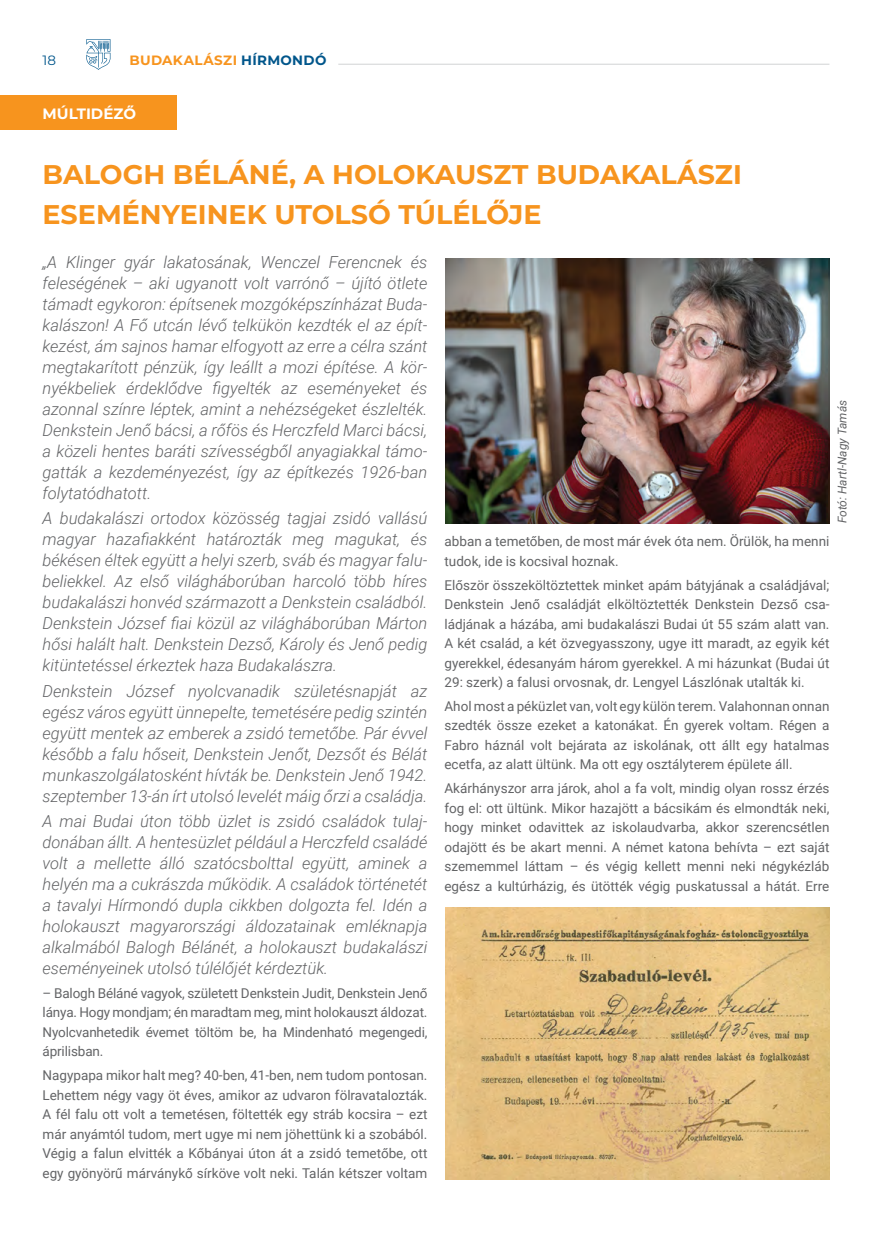
<style>
.page{position:relative;width:872px;height:1234px;background:#fff}
.page>*{position:absolute;margin:0;border:0;box-sizing:border-box;transform-origin:0 0}
.t1{font:700 27px/40.5px "Montserrat";color:#f7941e}
.Body_Text{font:italic 300 16.5px/21px "Roboto";color:#636466;text-align:justify}
.t2{font:700 15px "Montserrat";color:#fff}
.Body_Text-2{font:13.5px/19.5px "Roboto";color:#636466;text-align:justify}
.t3{font:700 13.5px "Montserrat";letter-spacing:.025em;color:#f7941e}
.Body_Text-3{font:13.5px "Montserrat";color:#00568b}
.Body_Text-4{font:italic 12px "Roboto";color:#636466}
.s1{color:#00568b}
</style>
<div class="page">
<hr style="left:338px;top:64px;width:491px;height:1px;background:#d1d3d4">
<svg style="left:86px;top:39px;width:25px;height:31px"></svg>
<div style="left:0;top:96px;width:176px;height:34px;background:#f7941e"></div>
<img style="left:446px;top:907px;width:383px;height:272px">
<img style="left:446px;top:258px;width:383px;height:265px">
<p class="Body_Text-3" style="left:43px;top:50px;width:15px">18</p>
<p class="t3" style="left:130px;top:50px;width:198px">BUDAKALÁSZI <span class="s1">HÍRMONDÓ</span></p>
<p class="t2" style="left:43px;top:103px;width:95px">MÚLTIDÉZŐ</p>
<p class="t1" style="left:43px;top:152px;width:701px">BALOGH BÉLÁNÉ, A HOLOKAUSZT BUDAKALÁSZI<br>ESEMÉNYEINEK UTOLSÓ TÚLÉLŐJE</p>
<p class="Body_Text" style="left:43px;top:251px;width:386px">„A Klinger gyár lakatosának, Wenczel Ferencnek és feleségének – aki ugyanott volt varrónő – újító ötlete támadt egykoron: építsenek mozgóképszínházat Buda&shy;kalászon! A Fő utcán lévő telkükön kezdték el az épít&shy;kezést, ám sajnos hamar elfogyott az erre a célra szánt megtakarított pénzük, így leállt a mozi építése. A kör&shy;nyékbeliek érdeklődve figyelték az eseményeket és azonnal színre léptek, amint a nehézségeket észlelték.<br>Denkstein Jenő bácsi, a rőfös és Herczfeld Marci bácsi, a közeli hentes baráti szívességből anyagiakkal támo&shy;gatták a kezdeményezést, így az építkezés 1926-ban folytatódhatott.</p>
<p class="Body_Text" style="left:43px;top:507px;width:386px">A budakalászi ortodox közösség tagjai zsidó vallású magyar hazafiakként határozták meg magukat, és békésen éltek együtt a helyi szerb, sváb és magyar falu&shy;beliekkel. Az első világháborúban harcoló több híres budakalászi honvéd származott a Denkstein családból.<br>Denkstein József fiai közül az világháborúban Márton hősi halált halt. Denkstein Dezső, Károly és Jenő pedig kitüntetéssel érkeztek haza Budakalászra.</p>
<p class="Body_Text" style="left:43px;top:679px;width:386px">Denkstein József nyolcvanadik születésnapját az egész város együtt ünnepelte, temetésére pedig szintén együtt mentek az emberek a zsidó temetőbe. Pár évvel később a falu hőseit, Denkstein Jenőt, Dezsőt és Bélát munkaszolgálatosként hívták be. Denkstein Jenő 1942. szeptember 13-án írt utolsó levelét máig őrzi a családja.</p>
<p class="Body_Text" style="left:43px;top:809px;width:386px">A mai Budai úton több üzlet is zsidó családok tulaj&shy;donában állt. A hentesüzlet például a Herczfeld családé volt a mellette álló szatócsbolttal együtt, aminek a helyén ma a cukrászda működik. A családok történetét a tavalyi Hírmondó dupla cikkben dolgozta fel. Idén a holokauszt magyarországi áldozatainak emléknapja alkalmából Balogh Bélánét, a holokauszt budakalászi eseményeinek utolsó túlélőjét kérdeztük.</p>
<p class="Body_Text-2" style="left:43px;top:982px;width:386px">– Balogh Béláné vagyok, született Denkstein Judit, Denkstein Jenő lánya. Hogy mondjam; én maradtam meg, mint holokauszt áldozat.<br>Nyolcvanhetedik évemet töltöm be, ha Mindenható megengedi, áprilisban.</p>
<p class="Body_Text-2" style="left:43px;top:1064px;width:386px">Nagypapa mikor halt meg? 40-ben, 41-ben, nem tudom pontosan.<br>Lehettem négy vagy öt éves, amikor az udvaron fölravatalozták.<br>A fél falu ott volt a temetésen, föltették egy stráb kocsira – ezt már anyámtól tudom, mert ugye mi nem jöhettünk ki a szobából.<br>Végig a falun elvitték a Kőbányai úton át a zsidó temetőbe, ott egy gyönyörű márványkő sírköve volt neki. Talán kétszer voltam</p>
<p class="Body_Text-2" style="left:444px;top:531px;width:386px">abban a temetőben, de most már évek óta nem. Örülök, ha menni tudok, ide is kocsival hoznak.</p>
<p class="Body_Text-2" style="left:444px;top:574px;width:386px">Először összeköltöztettek minket apám bátyjának a családjával; Denkstein Jenő családját elköltöztették Denkstein Dezső csa&shy;ládjának a házába, ami budakalászi Budai út 55 szám alatt van.<br>A két család, a két özvegyasszony, ugye itt maradt, az egyik két gyerekkel, édesanyám három gyerekkel. A mi házunkat (Budai út 29: szerk) a falusi orvosnak, dr. Lengyel Lászlónak utalták ki.</p>
<p class="Body_Text-2" style="left:444px;top:695px;width:386px">Ahol most a péküzlet van, volt egy külön terem. Valahonnan onnan szedték össze ezeket a katonákat. Én gyerek voltam. Régen a Fabro háznál volt bejárata az iskolának, ott állt egy hatalmas ecetfa, az alatt ültünk. Ma ott egy osztályterem épülete áll.</p>
<p class="Body_Text-2" style="left:444px;top:778px;width:386px">Akárhányszor arra járok, ahol a fa volt, mindig olyan rossz érzés fog el: ott ültünk. Mikor hazajött a bácsikám és elmondták neki, hogy minket odavittek az iskolaudvarba, akkor szerencsétlen odajött és be akart menni. A német katona behívta – ezt saját szememmel láttam – és végig kellett menni neki négykézláb egész a kultúrházig, és ütötték végig puskatussal a hátát. Erre</p>
<p class="Body_Text-4" style="left:833px;top:523px;width:125px;rotate:-90deg">Fotó: Hartl-Nagy Tamás</p>
</div>
